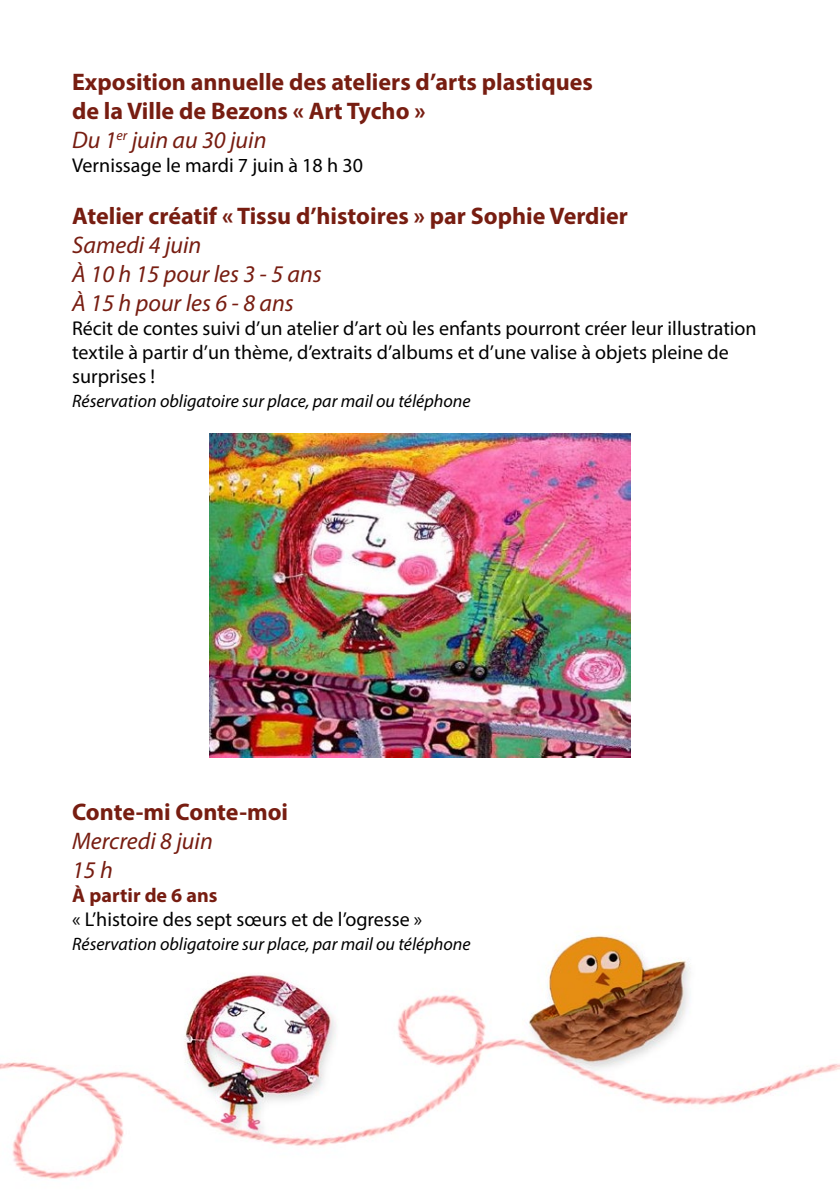
<style>
.page{position:relative;width:840px;height:1191px;background:#fff}
.page>*{position:absolute;margin:0;border:0;box-sizing:border-box;transform-origin:0 0}
.t1{font:700 24px/28.8px "Myriad Pro";color:#771d11}
.t2{font:italic 24px/28.8px "Myriad Pro";color:#771d11}
.t3{font:20px/24px "Myriad Pro";color:#000}
.t4{font:700 20px "Myriad Pro";color:#771d11}
.t5{font:italic 18px "Myriad Pro";color:#000}
.s1{font-weight:400;font-style:italic}
</style>
<div class="page">
<img style="left:0;top:931px;width:839px;height:248px">
<img style="left:209px;top:433px;width:421px;height:324px">
<p class="t1" style="left:72px;top:67px;width:522px">Exposition annuelle des ateliers d’arts plastiques de la Ville de Bezons « Art Tycho »<br><span class="s1">Du 1</span><sup>er</sup> <span class="s1">juin au 30 juin</span></p>
<p class="t3" style="left:72px;top:153px;width:292px">Vernissage le mardi 7 juin à 18 h 30</p>
<p class="t1" style="left:72px;top:201px;width:557px">Atelier créatif « Tissu d’histoires » par Sophie Verdier</p>
<p class="t2" style="left:72px;top:230px;width:251px">Samedi 4 juin<br>À 10 h 15 pour les 3 - 5 ans<br>À 15 h pour les 6 - 8 ans</p>
<p class="t3" style="left:72px;top:316px;width:685px">Récit de contes suivi d’un atelier d’art où les enfants pourront créer leur illustration textile à partir d’un thème, d’extraits d’albums et d’une valise à objets pleine de surprises !</p>
<p class="t5" style="left:72px;top:390px;width:400px">Réservation obligatoire sur place, par mail ou téléphone</p>
<p class="t1" style="left:72px;top:796px;width:217px">Conte-mi Conte-moi</p>
<p class="t2" style="left:72px;top:826px;width:142px">Mercredi 8 juin<br>15 h</p>
<p class="t4" style="left:72px;top:881px;width:146px">À partir de 6 ans</p>
<p class="t3" style="left:72px;top:906px;width:351px">« L’histoire des sept sœurs et de l’ogresse »</p>
<p class="t5" style="left:72px;top:932px;width:400px">Réservation obligatoire sur place, par mail ou téléphone</p>
</div>
